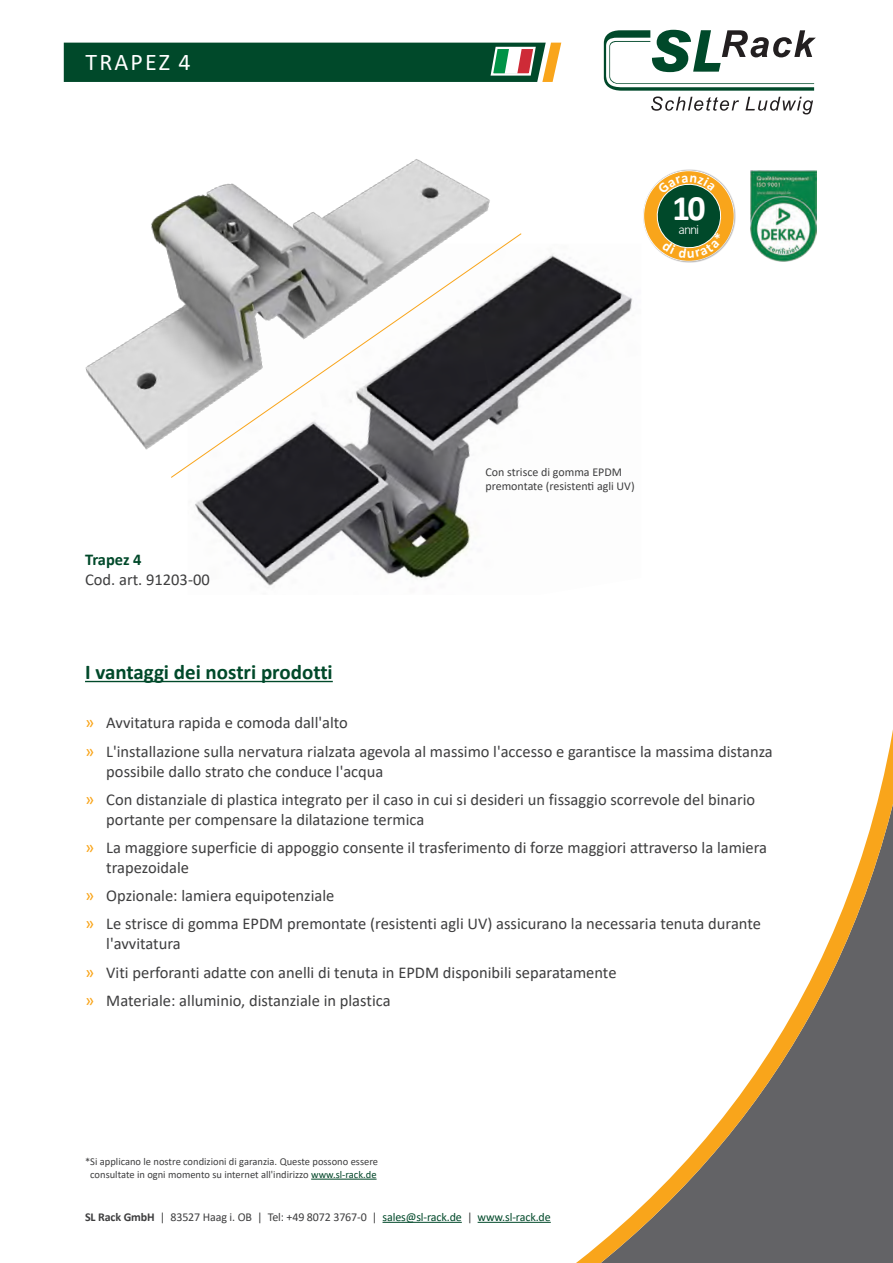
<style>
.page{position:relative;width:893px;height:1263px;background:#fff}
.page>*{position:absolute;margin:0;border:0;box-sizing:border-box;transform-origin:0 0}
.t1{font:700 35.85px "Calibri";color:#fff}
.t2{font:24px "Calibri";letter-spacing:.09em;color:#fff}
.t3{font:700 21px "Calibri";color:#00492a}
.t4{font:16.5px/28.3px "Calibri";color:#3e3e3f}
.t5{font:700 16.5px "Calibri";letter-spacing:-.01em;color:#00492a}
.t6{font:300 13.8px "Calibri";color:#fff}
.t7{font:12px/14.4px "Calibri";letter-spacing:-.01em;color:#3e3e3f}
.t8{font:10.5px/12.6px "Calibri";color:#3e3e3f;text-align:center}
.s1{font-size:18px;color:#f9a51b}
.s2{color:#004528}
.s3{font-weight:700}
.s4{color:#00492a}
</style>
<div class="page">
<svg style="left:604px;top:30px;width:212px;height:84px"></svg>
<hr style="left:382px;top:1222px;width:80px;height:1px;background:#00492a">
<hr style="left:478px;top:1222px;width:73px;height:1px;background:#00492a">
<svg style="left:576px;top:730px;width:317px;height:533px"></svg>
<svg style="left:64px;top:43px;width:497px;height:39px;background:#155435"></svg>
<img style="left:195px;top:254px;width:438px;height:332px">
<hr style="left:85px;top:681px;width:248px;height:1px;background:#00492a">
<hr style="left:311px;top:1179px;width:66px;height:1px;background:#004528">
<img style="left:85px;top:159px;width:405px;height:291px">
<svg style="left:170px;top:233px;width:352px;height:245px"></svg>
<div style="left:642px;top:169px;width:94px;height:94px;background:#231f20;opacity:.3"></div>
<img style="left:750px;top:170px;width:66px;height:91px">
<svg style="left:653px;top:175px;width:71px;height:83px;background:#777e3a"></svg>
<h2 class="t2" style="left:86px;top:45px;width:107px">TRAPEZ 4</h2>
<p class="t5" style="left:85px;top:548px;width:58px">Trapez 4</p>
<p class="t4" style="left:85px;top:565px;width:126px">Cod. art. 91203-00</p>
<h1 class="t1" style="left:672px;top:183px;width:35px">10</h1>
<p class="t6" style="left:679px;top:221px;width:22px">anni</p>
<p class="t7" style="left:485px;top:464px;width:151px">Con strisce di gomma EPDM premontate (resistenti agli UV)</p>
<p class="t3" style="left:85px;top:657px;width:249px">I vantaggi dei nostri prodotti</p>
<p class="t4" style="left:85px;top:708px;width:689px"><span class="s1">»</span> Avvitatura rapida e comoda dall'alto<br><span class="s1">»</span> L'installazione sulla nervatura rialzata agevola al massimo l'accesso e garantisce la massima distanza</p>
<p class="t4" style="left:85px;top:756px;width:672px;text-indent:21px">possibile dallo strato che conduce l'acqua<br><span class="s1">»</span> Con distanziale di plastica integrato per il caso in cui si desideri un fissaggio scorrevole del binario</p>
<p class="t4" style="left:85px;top:805px;width:684px;text-indent:21px">portante per compensare la dilatazione termica<br><span class="s1">»</span> La maggiore superficie di appoggio consente il trasferimento di forze maggiori attraverso la lamiera</p>
<p class="t4" style="left:85px;top:853px;width:677px;text-indent:21px">trapezoidale<br><span class="s1">»</span> Opzionale: lamiera equipotenziale<br><span class="s1">»</span> Le strisce di gomma EPDM premontate (resistenti agli UV) assicurano la necessaria tenuta durante</p>
<p class="t4" style="left:85px;top:929px;width:533px;text-indent:21px">l'avvitatura<br><span class="s1">»</span> Viti perforanti adatte con anelli di tenuta in EPDM disponibili separatamente <span class="s1">»</span> Materiale: alluminio, distanziale in plastica</p>
<p class="t8" style="left:85px;top:1155px;width:295px">*Si applicano le nostre condizioni di garanzia. Queste possono essere consultate in ogni momento su internet all'indirizzo <span class="s2">www.sl-rack.de</span></p>
<p class="t7" style="left:85px;top:1209px;width:467px"><span class="s3">SL Rack GmbH</span> | 83527 Haag i. OB | Tel: +49 8072 3767-0 | <span class="s4">sales@sl-rack.de</span> | <span class="s4">www.sl-rack.de</span></p>
</div>
